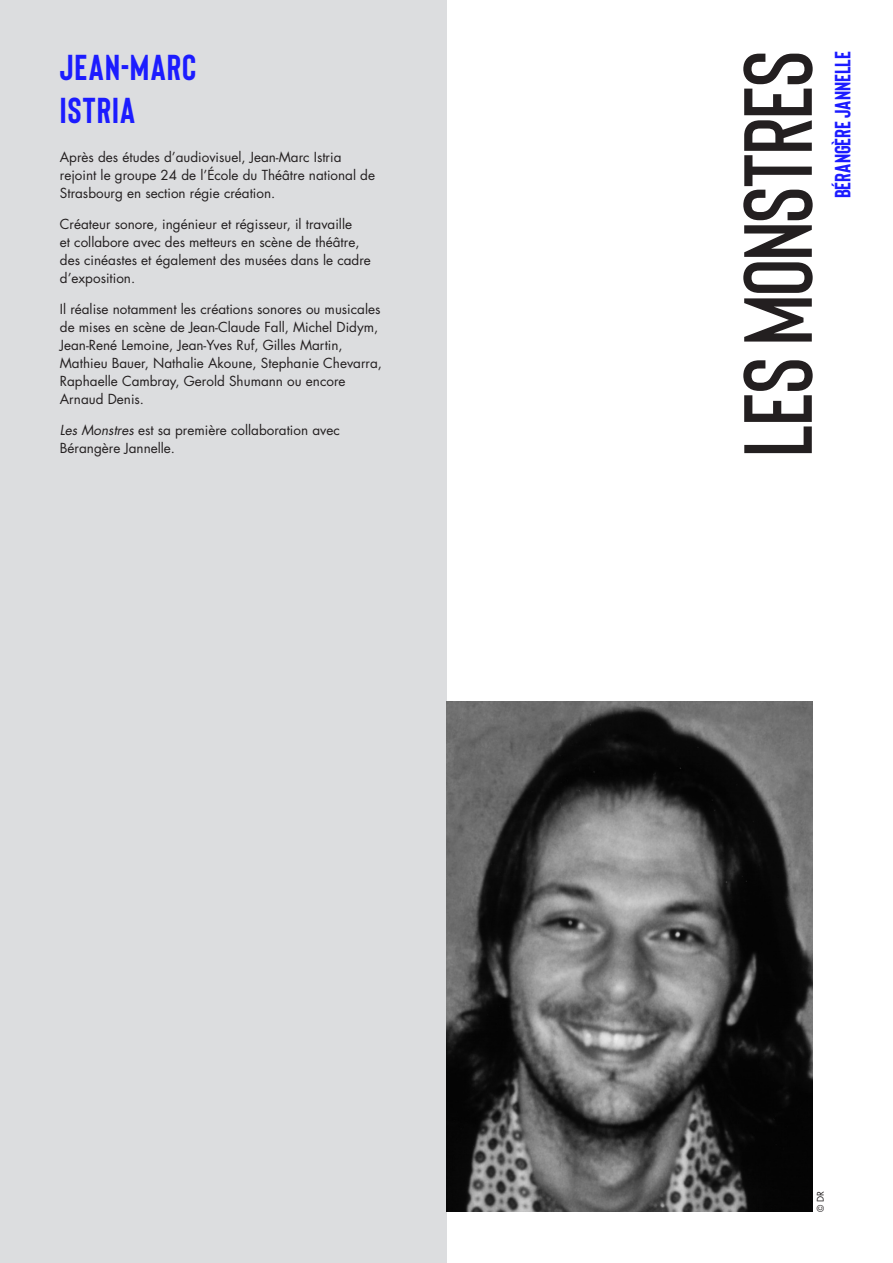
<style>
.page{position:relative;width:893px;height:1263px;background:#fff}
.page>*{position:absolute;margin:0;border:0;box-sizing:border-box;transform-origin:0 0}
.t1{font:600 96.6px "Bison";letter-spacing:-.015em;color:#231f20}
.t2{font:700 36px/43.2px "Bison";letter-spacing:.035em;color:#1c1cff}
.t3{font:700 22.05px "Bison";color:#1c1cff}
.t4{font:13.5px/18px "Futura Std";color:#231f20}
.t5{font:9px "Futura Std";color:#231f20}
.s1{font-style:italic}
</style>
<div class="page">
<div style="left:0;top:0;width:446px;height:1263px;background:#dcdddf"></div>
<img style="left:446px;top:702px;width:366px;height:510px">
<p class="t2" style="left:60px;top:44px;width:138px">JEAN-MARC<br>ISTRIA</p>
<p class="t4" style="left:60px;top:148px;width:317px">Après des études d’audiovisuel, Jean-Marc Istria rejoint le groupe 24 de l’École du Théâtre national de<br>Strasbourg en section régie création.</p>
<p class="t4" style="left:60px;top:215px;width:312px">Créateur sonore, ingénieur et régisseur, il travaille<br>et collabore avec des metteurs en scène de théâtre, des cinéastes et également des musées dans le cadre d’exposition.</p>
<p class="t4" style="left:60px;top:300px;width:324px">Il réalise notamment les créations sonores ou musicales de mises en scène de Jean-Claude Fall, Michel Didym, Jean-René Lemoine, Jean-Yves Ruf, Gilles Martin, Mathieu Bauer, Nathalie Akoune, Stephanie Chevarra, Raphaelle Cambray, Gerold Shumann ou encore Arnaud Denis.</p>
<p class="t4" style="left:60px;top:421px;width:281px"><span class="s1">Les Monstres</span> est sa première collaboration avec<br>Bérangère Jannelle.</p>
<p class="t1" style="left:718px;top:457px;width:407px;rotate:-90deg">les monstres</p>
<p class="t3" style="left:829px;top:198px;width:149px;rotate:-90deg">BÉRANGÈRE JANNELLE</p>
<p class="t5" style="left:815px;top:1212px;width:23px;rotate:-90deg">© DR</p>
</div>
